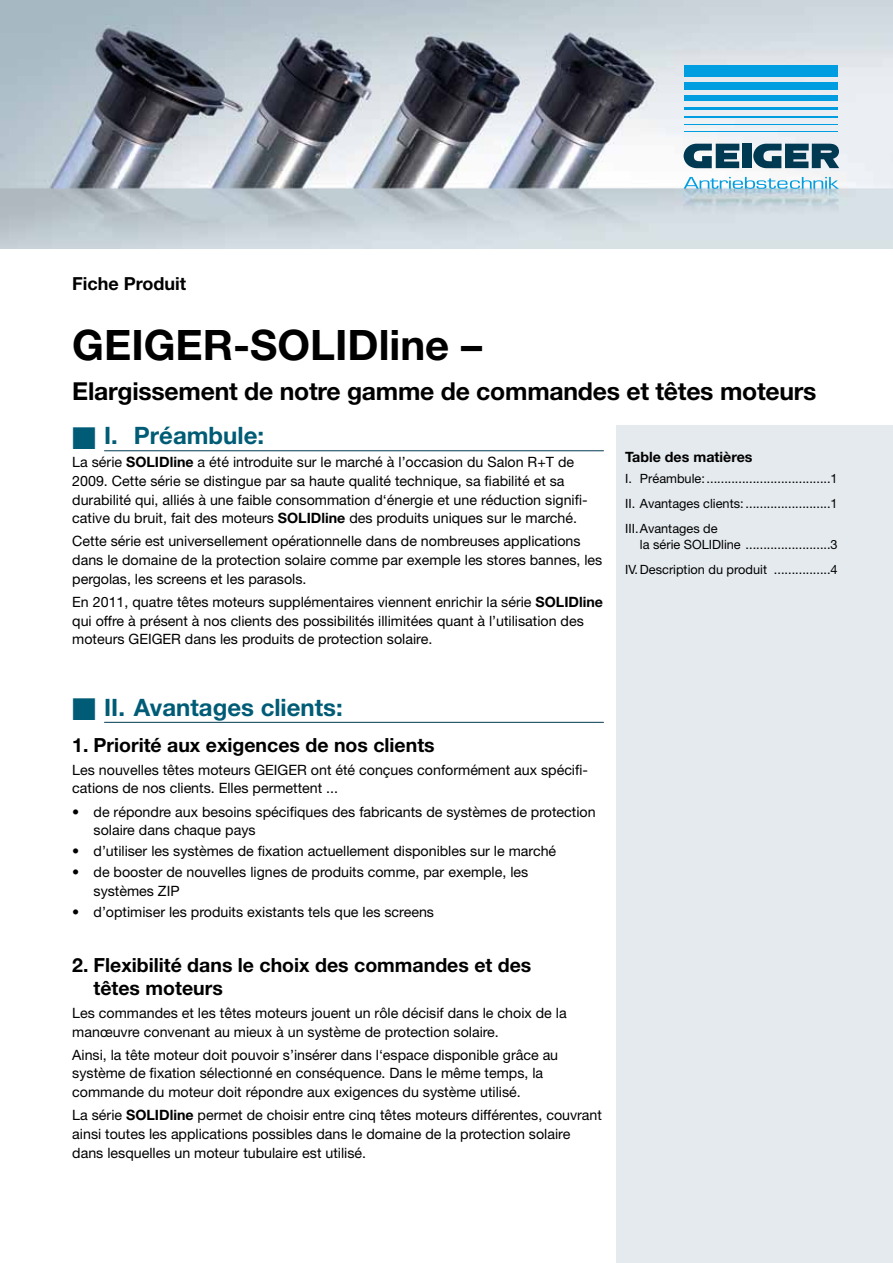
<style>
.page{position:relative;width:893px;height:1263px;background:#fff}
.page>*{position:absolute;margin:0;border:0;box-sizing:border-box;transform-origin:0 0}
.t1{font:700 42px "Helvetica Neue";color:#000}
.t2{font:700 24.75px "Helvetica Neue";letter-spacing:-.01em;color:#000}
.t3{font:700 24px "Helvetica Neue";color:#005c76}
.t4{font:700 19.5px/23.4px "Helvetica Neue";color:#000}
.t5{font:700 18px "Helvetica Neue";color:#000}
.t6{font:14.25px/18.8px "Helvetica Neue";color:#000}
.t7{font:700 14.25px "Helvetica Neue";color:#000}
.t8{font:12.75px/25px "Helvetica Neue";color:#000;text-align:justify}
.s1{font-weight:700}
</style>
<div class="page">
<div style="left:617px;top:425px;width:276px;height:838px;background:#e5eaee"></div>
<hr style="left:104px;top:450px;width:500px;height:1px;background:#003952">
<hr style="left:104px;top:722px;width:500px;height:1px;background:#003952">
<img style="left:0;top:0;width:893px;height:249px">
<div style="left:685px;top:65px;width:153px;height:12px;background:#009ee0"></div>
<hr style="left:684px;top:116px;width:154px;height:2px;background:#009ee0">
<hr style="left:685px;top:124px;width:153px;height:1px;background:#009ee0">
<hr style="left:685px;top:131px;width:153px;height:1px;background:#009ee0">
<div style="left:685px;top:82px;width:153px;height:7px;background:#009ee0"></div>
<div style="left:685px;top:96px;width:153px;height:5px;background:#009ee0"></div>
<hr style="left:684px;top:107px;width:154px;height:3px;background:#009ee0">
<svg style="left:684px;top:141px;width:155px;height:48px"></svg>
<p class="t5" style="left:72px;top:273px;width:115px">Fiche Produit</p>
<h1 class="t1" style="left:72px;top:319px;width:411px">GEIGER-SOLIDline –</h1>
<h2 class="t2" style="left:72px;top:376px;width:746px">Elargissement de notre gamme de commandes et têtes moteurs</h2>
<h3 class="t3" style="left:72px;top:421px;width:193px">■ I. Préambule:</h3>
<p class="t6" style="left:72px;top:452px;width:517px">La série <span class="s1">SOLIDline</span> a été introduite sur le marché à l’occasion du Salon R+T de 2009. Cette série se distingue par sa haute qualité technique, sa fiabilité et sa durabilité qui, alliés à une faible consommation d‘énergie et une réduction signifi&shy;cative du bruit, fait des moteurs <span class="s1">SOLIDline</span> des produits uniques sur le marché.</p>
<p class="t6" style="left:72px;top:532px;width:532px">Cette série est universellement opérationnelle dans de nombreuses applications dans le domaine de la protection solaire comme par exemple les stores bannes, les pergolas, les screens et les parasols.</p>
<p class="t6" style="left:72px;top:592px;width:532px">En 2011, quatre têtes moteurs supplémentaires viennent enrichir la série <span class="s1">SOLIDline </span>qui offre à présent à nos clients des possibilités illimitées quant à l’utilisation des moteurs GEIGER dans les produits de protection solaire.</p>
<p class="t7" style="left:625px;top:448px;width:129px">Table des matières</p>
<p class="t8" style="left:625px;top:465px;width:214px">I. Préambule:...................................1<br>II. Avantages clients: ........................1<br>III.Avantages de</p>
<p class="t8" style="left:625px;top:532px;width:214px;text-align:right">la série SOLIDline ........................3<br>IV. Description du produit ................4</p>
<h3 class="t3" style="left:72px;top:692px;width:272px">■ II. Avantages clients:</h3>
<h3 class="t4" style="left:72px;top:733px;width:364px">1. Priorité aux exigences de nos clients</h3>
<p class="t6" style="left:72px;top:760px;width:517px">Les nouvelles têtes moteurs GEIGER ont été conçues conformément aux spécifi&shy;cations de nos clients. Elles permettent ...</p>
<p class="t6" style="left:94px;top:802px;width:504px;text-indent:-21px">• de répondre aux besoins spécifiques des fabricants de systèmes de protection solaire dans chaque pays</p>
<p class="t6" style="left:72px;top:841px;width:485px">• d’utiliser les systèmes de fixation actuellement disponibles sur le marché</p>
<p class="t6" style="left:94px;top:862px;width:436px;text-indent:-21px">• de booster de nouvelles lignes de produits comme, par exemple, les systèmes ZIP</p>
<p class="t6" style="left:72px;top:902px;width:363px">• d’optimiser les produits existants tels que les screens</p>
<h3 class="t4" style="left:94px;top:952px;width:439px;text-indent:-21px">2. Flexibilité dans le choix des commandes et des têtes moteurs</h3>
<p class="t6" style="left:72px;top:1003px;width:496px">Les commandes et les têtes moteurs jouent un rôle décisif dans le choix de la manœuvre convenant au mieux à un système de protection solaire.</p>
<p class="t6" style="left:72px;top:1045px;width:487px">Ainsi, la tête moteur doit pouvoir s’insérer dans l‘espace disponible grâce au système de fixation sélectionné en conséquence. Dans le même temps, la commande du moteur doit répondre aux exigences du système utilisé.</p>
<p class="t6" style="left:72px;top:1105px;width:531px">La série <span class="s1">SOLIDline</span> permet de choisir entre cinq têtes moteurs différentes, couvrant ainsi toutes les applications possibles dans le domaine de la protection solaire dans lesquelles un moteur tubulaire est utilisé.</p>
</div>
